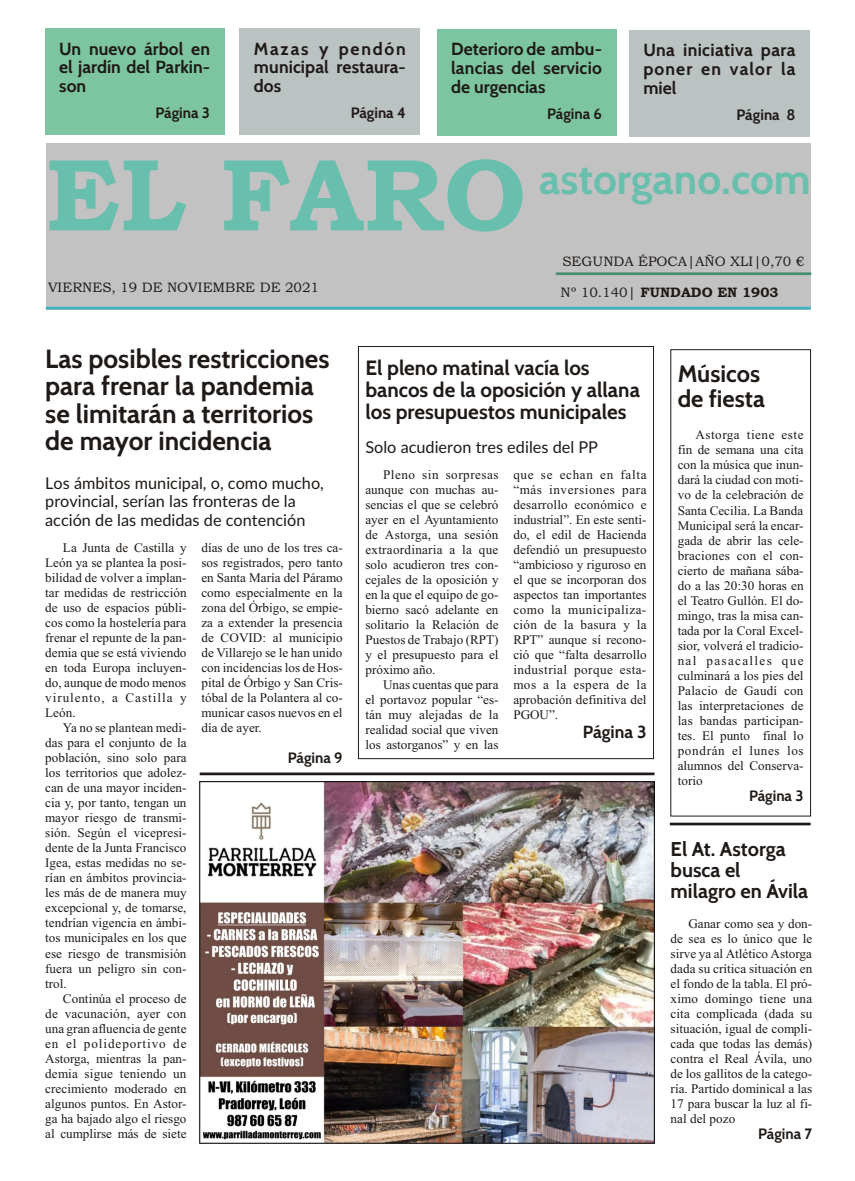
<style>
.page{position:relative;width:855px;height:1181px;background:#fff}
.page>*{position:absolute;margin:0;border:0;box-sizing:border-box;transform-origin:0 0}
.t1{font:102.5px "Bookman Old Style";color:#69bfad}
.t2{font:700 42.5px "Cabin";color:#69bfad}
.t3{font:700 26.25px/27.6px "Cabin";color:#1f1a17}
.t4{font:700 23.75px/25px "Cabin";color:#1f1a17}
.t5{font:700 20.62px/21.8px "Cabin";color:#1f1a17}
.t6{font:700 20px/21px "Cabin";color:#1f1a17}
.t7{font:700 17.5px/18.8px "Cabin";letter-spacing:.005em;color:#1f1a17;text-align:justify}
.t8{font:16.25px/18.5px "Lato";color:#1f1a17}
.t9{font:700 15px "Cabin";letter-spacing:-.005em;color:#1f1a17}
.t10{font:13.75px "Bookman Old Style";color:#1f1a17}
.t11{font:13.12px/15px "Times";letter-spacing:.005em;color:#1f1a17;text-align:justify}
</style>
<div class="page">
<div style="left:46px;top:143px;width:764px;height:166px;background:#c2c2c2"></div>
<hr style="left:46px;top:307px;width:764px;height:2px;background:#3bb3c2">
<div style="left:239px;top:29px;width:181px;height:106px;background:#bac2c2"></div>
<hr style="left:555px;top:272px;width:255px;height:3px;background:#45916e">
<div style="left:437px;top:29px;width:179px;height:107px;background:#7dc4a1"></div>
<div style="left:45px;top:29px;width:179px;height:106px;background:#7dc4a1"></div>
<div style="left:629px;top:31px;width:180px;height:106px;background:#bac2c2"></div>
<div style="left:358px;top:346px;width:295px;height:412px;border:1px solid #1f1a17"></div>
<hr style="left:669px;top:822px;width:141px;height:3px;background:#1f1a17">
<img style="left:199px;top:781px;width:455px;height:362px">
<hr style="left:199px;top:772px;width:455px;height:3px;background:#1f1a17">
<h3 class="t7" style="left:59px;top:39px;width:152px">Un nue vo ár bol en el jardín del Par kin - son</h3>
<p class="t9" style="left:155px;top:104px;width:56px">Pá gi na 3</p>
<h3 class="t7" style="left:254px;top:39px;width:153px">Ma zas y pen dón mu ni ci pal res tau ra - dos</h3>
<p class="t9" style="left:350px;top:104px;width:57px">Pá gi na 4</p>
<h3 class="t7" style="left:451px;top:40px;width:152px">De te rio ro de am bu - lan cias del ser vi cio de ur gen cias</h3>
<p class="t9" style="left:547px;top:104px;width:56px">Pá gi na 6</p>
<h3 class="t7" style="left:643px;top:41px;width:153px">Una ini cia ti va para po ner en va lor la miel</h3>
<p class="t9" style="left:736px;top:106px;width:60px">Pá gi na 8</p>
<h1 class="t1" style="left:46px;top:157px;width:481px">EL FARO</h1>
<p class="t10" style="left:48px;top:282px;width:272px">VIERNES, 19 DE NOVIEMBRE DE 2021</p>
<h2 class="t2" style="left:539px;top:153px;width:273px">as tor ga no.com</h2>
<p class="t10" style="left:562px;top:256px;width:243px">SEGUNDA ÉPOCA|AÑO XLI|0,70 €</p>
<p class="t10" style="left:560px;top:287px;width:219px">Nº 10.140| FUNDADO EN 1903</p>
<h3 class="t3" style="left:45px;top:344px;width:286px">Las posibles restricciones para frenar la pandemia se limitarán a territorios de mayor incidencia</h3>
<p class="t8" style="left:45px;top:474px;width:280px">Los ámbitos municipal, o, como mucho, provincial, serían las fronteras de la acción de las medidas de contención</p>
<p class="t11" style="left:45px;top:541px;width:143px;text-indent:18px">La Jun ta de Cas ti lla y León ya se plan tea la po si - bi li dad de vol ver a implan - tar me di das de res tric ción de uso de espa cios pú bli - cos como la hos te le ría para fre nar el re pun te de la pan - de mia que se está vi vien do en toda Eu ro pa in clu yen - do, aun que de modo me nos vi ru len to, a Cas ti lla y León.</p>
<p class="t11" style="left:45px;top:721px;width:143px;text-indent:18px">Ya no se plan tean me di - das para el con jun to de la po bla ción, sino solo para los te rri to rios que ado lez - can de una ma yor in ci den - cia y, por tan to, ten gan un ma yor riesgo de transmi - sión. Se gún el vi ce pre si - den te de la Jun ta Fran cis co Igea, es tas me di das no se - rían en ám bi tos pro vin cia - les más de de ma ne ra muy ex cep cio nal y, de to mar se, ten drían vi gen cia en ám bi - tos mu ni ci pa les en los que ese ries go de trans mi sión fue ra un pe li gro sin con - trol.</p>
<p class="t11" style="left:45px;top:991px;width:143px;text-indent:18px">Con ti núa el pro ce so de de va cu na ción, ayer con una gran afluen cia de gen te en el po li de por ti vo de Astorga, mien tras la pan - de mia si gue te nien do un cre ci mien to mo de ra do en al gu nos pun tos. En Astor&shy;ga ha ba ja do algo el ries go al cumplir se más de sie te</p>
<p class="t11" style="left:201px;top:541px;width:143px">días de uno de los tres ca - sos re gis tra dos, pero tan to en San ta Ma ría del Pá ra mo como es pe cial men te en la zona del Órbi go, se empie - za a ex ten der la pre sen cia de COVID: al mu ni ci pio de Vi lla re jo se le han unido con in ci den cias los de Hos - pi tal de Órbi go y San Cris&shy;tó bal de la Po lan te ra al co - mu ni car ca sos nue vos en el día de ayer.</p>
<p class="t9" style="left:288px;top:749px;width:56px">Pá gi na 9</p>
<h3 class="t5" style="left:365px;top:357px;width:276px">El pleno matinal vacía los bancos de la oposición y allana los presupuestos municipales</h3>
<p class="t8" style="left:365px;top:438px;width:234px">Solo acudieron tres ediles del PP</p>
<p class="t11" style="left:365px;top:468px;width:135px;text-indent:18px">Ple no sin sor pre sas aun que con mu chas au - sen cias el que se ce le bró ayer en el Ayun ta mien to de Astorga, una se sión ex traor di na ria a la que solo acu die ron tres con - ce ja les de la opo si ción y en la que el equi po de go - bier no sacó ade lan te en so li ta rio la Re la ción de Pues tos de Tra ba jo (RPT) y el presupuesto para el próximo año.</p>
<p class="t11" style="left:365px;top:678px;width:135px;text-indent:18px">Unas cuen tas que para el por ta voz po pu lar “es&shy;tán muy ale ja das de la rea li dad so cial que vi ven los as torga nos” y en las</p>
<p class="t11" style="left:513px;top:468px;width:135px">que se echan en fal ta “más in ver sio nes para de sa rro llo eco nó mi co e in dus trial”. En este sen ti - do, el edil de Ha cien da de fen dió un pre su pues to “am bi cio so y ri gu ro so en el que se in cor po ran dos as pec tos tan im por tan tes como la mu ni ci pa li za - ción de la ba su ra y la RPT” aun que sí re co no - ció que “fal ta de sa rro llo in dus trial por que es ta - mos a la espera de la apro ba ción definitiva del PGOU”.</p>
<h3 class="t7" style="left:582px;top:722px;width:65px">Pá gi na 3</h3>
<h3 class="t4" style="left:677px;top:360px;width:89px">Músicos de fiesta</h3>
<p class="t11" style="left:677px;top:429px;width:127px;text-indent:18px">Astor ga tie ne este fin de se ma na una cita con la mú si ca que inun - da rá la ciu dad con mo ti - vo de la ce le bra ción de San ta Ce ci lia. La Ban da Mu ni ci pal será la en car&shy;ga da de abrir las ce le - bra cio nes con el con - cier to de ma ña na sá ba - do a las 20:30 ho ras en el Tea tro Gu llón. El do - min go, tras la misa can - ta da por la Co ral Excel - sior, vol ve rá el tra di cio - nal pa sa ca lles que cul mi na rá a los pies del Pa la cio de Gau dí con las in ter pre ta cio nes de las ban das par ti ci pan - tes. El pun to fi nal lo pon drán el lu nes los alum nos del Con ser va - to rio</p>
<p class="t9" style="left:748px;top:786px;width:56px">Pá gi na 3</p>
<h3 class="t6" style="left:670px;top:838px;width:139px">El At. Astorga bus ca el<br>mi la gro en Ávi la</h3>
<p class="t11" style="left:670px;top:917px;width:143px;text-indent:18px">Ga nar como sea y don - de sea es lo úni co que le sir ve ya al Atlé ti co Astorga dada su crí ti ca si tua ción en el fon do de la ta bla. El pró - xi mo do min go tie ne una cita com pli ca da (dada su si tua ción, igual de compli - ca da que to das las de más) con tra el Real Ávi la, uno de los ga lli tos de la ca te go - ría. Par ti do do mi ni cal a las 17 para bus car la luz al fi - nal del pozo</p>
<p class="t9" style="left:757px;top:1124px;width:56px">Pá gi na 7</p>
</div>
